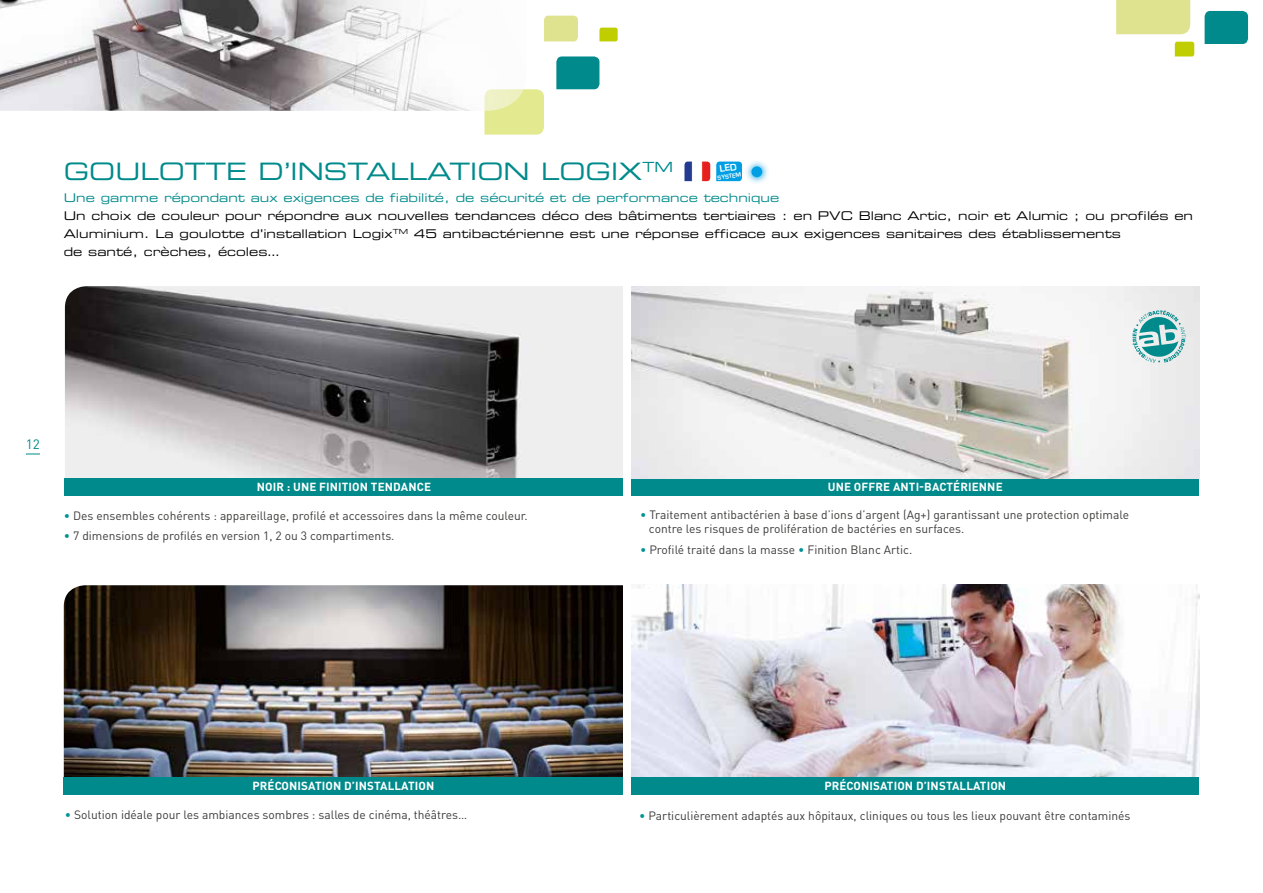
<style>
.page{position:relative;width:1263px;height:893px;background:#fff}
.page>*{position:absolute;margin:0;border:0;box-sizing:border-box;transform-origin:0 0}
.t1{font:24px "Eurostile Extended Two";color:#008a8b}
.t2{font:13.5px "DIN Pro";color:#008a8b}
.t3{font:12px/13.5px "DIN Pro";color:#3c3c3b}
.t4{font:12px/18px "Eurostile Extended Two";color:#000}
.t5{font:12px "Eurostile Extended Two";color:#008a8b}
.t6{font:700 11.55px "DIN Pro";letter-spacing:.01em;color:#fff}
.t7{font:700 6.3px "Eurostile";color:#fff}
.s1{color:#009395}
</style>
<div class="page">
<svg style="left:26px;top:454px;width:14px;height:1px"></svg>
<svg style="left:544px;top:16px;width:34px;height:25px"></svg>
<div style="left:484px;top:89px;width:60px;height:46px;background:#e3e98f"></div>
<svg style="left:556px;top:56px;width:43px;height:33px"></svg>
<svg style="left:599px;top:28px;width:19px;height:13px"></svg>
<img style="left:0;top:0;width:527px;height:111px">
<img style="left:65px;top:286px;width:558px;height:192px">
<div style="left:65px;top:478px;width:558px;height:17px;background:#008a8b"></div>
<div style="left:631px;top:478px;width:568px;height:17px;background:#008a8b"></div>
<img style="left:631px;top:286px;width:568px;height:192px">
<img style="left:631px;top:584px;width:568px;height:193px">
<img style="left:64px;top:585px;width:559px;height:192px">
<div style="left:64px;top:777px;width:559px;height:17px;background:#008a8b"></div>
<img style="left:684px;top:162px;width:26px;height:19px">
<svg style="left:746px;top:161px;width:22px;height:22px"></svg>
<div style="left:751px;top:166px;width:11px;height:11px;background:#009fe3;border-radius:50%"></div>
<svg style="left:1132px;top:310px;width:53px;height:53px"></svg>
<div style="left:631px;top:777px;width:568px;height:17px;background:#008a8b"></div>
<div style="left:1116px;top:0;width:74px;height:34px;background:#dfe38f"></div>
<svg style="left:1204px;top:11px;width:44px;height:33px"></svg>
<svg style="left:1175px;top:42px;width:19px;height:14px"></svg>
<svg style="left:716px;top:162px;width:26px;height:19px"></svg>
<h1 class="t1" style="left:64px;top:155px;width:611px">GOULOTTE D’INSTALLATION LOGIX<sup>TM</sup></h1>
<p class="t5" style="left:64px;top:189px;width:717px">Une gamme répondant aux exigences de fiabilité, de sécurité et de performance technique</p>
<p class="t4" style="left:64px;top:206px;width:1131px">Un choix de couleur pour répondre aux nouvelles tendances déco des bâtiments tertiaires : en PVC Blanc Artic, noir et Alumic ; ou profilés en<br>Aluminium. La goulotte d’installation Logix<sup>TM</sup> 45 antibactérienne est une réponse efficace aux exigences sanitaires des établissements<br>de santé, crèches, écoles…</p>
<p class="t7" style="left:717px;top:174px;width:25px;rotate:-8deg">SYSTEM</p>
<p class="t2" style="left:26px;top:435px;width:16px">12</p>
<p class="t6" style="left:257px;top:479px;width:176px">NOIR : UNE FINITION TENDANCE</p>
<p class="t6" style="left:828px;top:479px;width:176px">UNE OFFRE ANTI-BACTÉRIENNE</p>
<p class="t3" style="left:64px;top:508px;width:465px"><span class="s1">•</span> Des ensembles cohérents : appareillage, profilé et accessoires dans la même couleur.</p>
<p class="t3" style="left:64px;top:529px;width:332px"><span class="s1">•</span> 7 dimensions de profilés en version 1, 2 ou 3 compartiments.</p>
<p class="t3" style="left:649px;top:508px;width:482px;text-indent:-9px"><span class="s1">•</span> Traitement antibactérien à base d’ions d’argent (Ag+) garantissant une protection optimale contre les risques de prolifération de bactéries en surfaces.</p>
<p class="t3" style="left:640px;top:542px;width:274px"><span class="s1">•</span> Profilé traité dans la masse <span class="s1">•</span> Finition Blanc Artic.</p>
<p class="t6" style="left:252px;top:778px;width:183px">PRÉCONISATION D’INSTALLATION</p>
<p class="t6" style="left:824px;top:778px;width:183px">PRÉCONISATION D’INSTALLATION</p>
<p class="t3" style="left:65px;top:808px;width:404px"><span class="s1">•</span> Solution idéale pour les ambiances sombres : salles de cinéma, théâtres…</p>
<p class="t3" style="left:639px;top:809px;width:493px"><span class="s1">•</span> Particulièrement adaptés aux hôpitaux, cliniques ou tous les lieux pouvant être contaminés</p>
</div>
